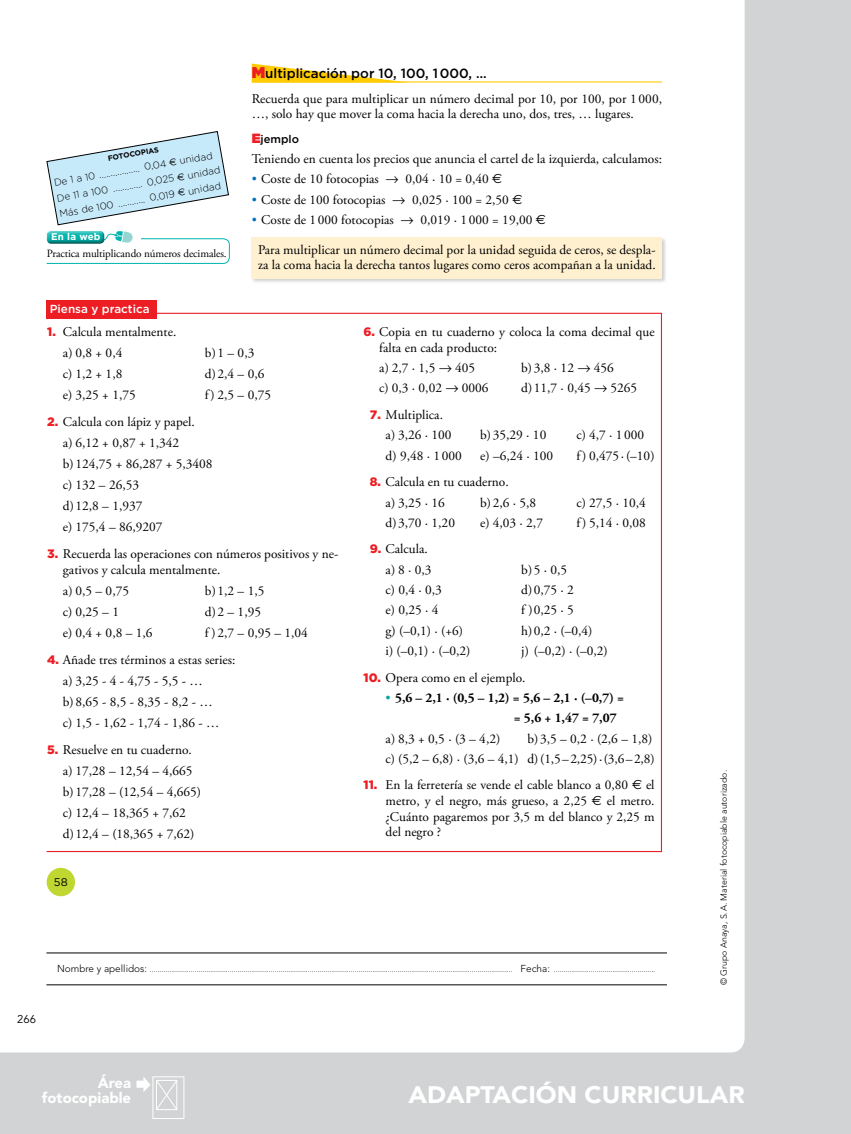
<style>
.page{position:relative;width:851px;height:1134px;background:#fff}
.page>*{position:absolute;margin:0;border:0;box-sizing:border-box;transform-origin:0 0}
.t1{font:900 23.75px "Avenir LT Std";color:#fff;scale:1.06 1}
.t2{font:900 14.88px/14.9px "Avenir LT Std";color:#fff;text-align:right}
.t3{font:13.38px/20.9px "Adobe Garamond Pro";color:#000}
.t4{font:700 13.38px "Adobe Garamond Pro";color:#000}
.t5{font:500 11.62px "Gotham";color:#fff}
.t6{font:11.25px "Avenir LT Std";color:#000}
.t7{font:11.12px "Adobe Garamond Pro";letter-spacing:-.01em;color:#000}
.t8{font:500 11.12px "Gotham";color:#000}
.t9{font:11.12px "Gotham";color:#000}
.t10{font:300 9.88px/15.8px "Gotham";color:#000}
.t11{font:700 9.75px "Gotham";letter-spacing:.02em;color:#fff}
.t12{font:300 8.75px "Avenir LT Std";color:#000}
.t13{font:300 7.5px "Avenir LT Std";color:#000}
.t14{font:700 7.5px "Gotham";color:#000}
.s1{font-family:"Euro Sans Std";font-weight:400}
.s2{font-family:"Gotham";font-weight:900;font-size:15.62px;color:#ed1d24}
.s3{font-family:"Gotham";font-weight:500}
.s4{font-weight:900;font-size:13.38px;color:#ed1d24}
.s5{color:#0072bc}
.s6{font-family:"Euro Sans Std"}
.s7{font-family:"Gotham";font-weight:900;font-size:12.25px;color:#ed1d24}
.s8{font-weight:400;color:#00a99d}
.s9{font-size:10px}
</style>
<div class="page">
<div style="left:0;top:0;width:850px;height:1134px;background:#d1d3d4"></div>
<div style="left:0;top:0;width:744px;height:1052px;background:#fff"></div>
<div style="left:152px;top:1076px;width:32px;height:43px;border:1px solid #fff"></div>
<svg style="left:136px;top:1076px;width:42px;height:35px"></svg>
<hr style="left:46px;top:953px;width:620px;height:1px;background:#000">
<hr style="left:46px;top:984px;width:620px;height:1px;background:#000">
<div style="left:47px;top:868px;width:28px;height:28px;background:#bfd730;border-radius:50%"></div>
<svg style="left:252px;top:64px;width:157px;height:17px;background:#ffe689"></svg>
<hr style="left:252px;top:81px;width:410px;height:2px;background:#ffcb05">
<div style="left:250px;top:236px;width:417px;height:49px;background:#000;opacity:.2"></div>
<div style="left:252px;top:238px;width:410px;height:41px;background:#fff1d0"></div>
<svg style="left:46px;top:131px;width:183px;height:94px;background:#d4eaf5"></svg>
<div style="left:47px;top:300px;width:110px;height:19px;background:#ed1d24"></div>
<svg style="left:46px;top:231px;width:184px;height:33px;background:#ecf9f8"></svg>
<div style="left:46px;top:229px;width:59px;height:15px;background:#000;opacity:.58"></div>
<p class="t14" style="left:107px;top:153px;width:53px;rotate:-10deg">fotocopias</p>
<p class="t10" style="left:53px;top:175px;width:167px;rotate:-10deg">De 1 a 10 .................. 0,04 <span class="s1">€</span> unidad<br>De 11 a 100 ............. 0,025 <span class="s1">€</span> unidad<br>Más de 100 ............ 0,019 <span class="s1">€</span> unidad</p>
<p class="t11" style="left:51px;top:230px;width:51px">En la web</p>
<p class="t7" style="left:47px;top:247px;width:181px">Practica multiplicando números decimales.</p>
<p class="t5" style="left:50px;top:301px;width:101px">Piensa y practica</p>
<p class="t3" style="left:252px;top:62px;width:411px;line-height:24.4px"><span class="s2">M</span><span class="s3">ultiplicación por 10, 100, 1 000, …<br></span>Recuerda que para multiplicar un número decimal por 10, por 100, por 1 000,</p>
<p class="t3" style="left:252px;top:104px;width:383px">…, solo hay que mover la coma hacia la derecha uno, dos, tres, … lugares.</p>
<p class="t8" style="left:252px;top:132px;width:49px"><span class="s4">E</span>jemplo</p>
<p class="t3" style="left:252px;top:149px;width:412px">Teniendo en cuenta los precios que anuncia el cartel de la izquierda, calculamos:</p>
<p class="t3" style="left:252px;top:169px;width:252px"><span class="s5">•</span> Coste de 10 fotocopias → 0,04 · 10 = 0,40 <span class="s6">€</span></p>
<p class="t3" style="left:252px;top:189px;width:272px"><span class="s5">•</span> Coste de 100 fotocopias → 0,025 · 100 = 2,50 <span class="s6">€</span></p>
<p class="t3" style="left:252px;top:210px;width:295px"><span class="s5">•</span> Coste de 1 000 fotocopias → 0,019 · 1000 = 19,00 <span class="s6">€</span></p>
<p class="t3" style="left:258px;top:242px;width:399px;line-height:15.6px">Para multiplicar un número decimal por la unidad seguida de ceros, se despla&shy;za la coma hacia la derecha tantos lugares como ceros acompañan a la unidad.</p>
<p class="t3" style="left:63px;top:322px;width:115px;text-indent:-16px"><span class="s7">1.</span> Calcula mentalmente. a) 0,8 + 0,4</p>
<p class="t3" style="left:205px;top:343px;width:51px">b)1 – 0,3</p>
<p class="t3" style="left:63px;top:364px;width:61px">c) 1,2 + 1,8</p>
<p class="t3" style="left:205px;top:364px;width:61px">d)2,4 – 0,6</p>
<p class="t3" style="left:63px;top:385px;width:74px">e) 3,25 + 1,75</p>
<p class="t3" style="left:205px;top:385px;width:68px">f) 2,5 – 0,75</p>
<p class="t3" style="left:63px;top:412px;width:151px;text-indent:-16px"><span class="s7">2.</span> Calcula con lápiz y papel.<br>a) 6,12 + 0,87 + 1,342 b)124,75 + 86,287 + 5,3408 c) 132 – 26,53<br>d)12,8 – 1,937<br>e) 175,4 – 86,9207</p>
<p class="t3" style="left:63px;top:547px;width:277px;line-height:15.6px;text-indent:-16px"><span class="s7">3.</span> Recuerda las operaciones con números positivos y ne&shy;gativos y calcula mentalmente.</p>
<p class="t3" style="left:63px;top:580px;width:68px">a) 0,5 – 0,75</p>
<p class="t3" style="left:205px;top:580px;width:61px">b)1,2 – 1,5</p>
<p class="t3" style="left:63px;top:601px;width:58px">c) 0,25 – 1</p>
<p class="t3" style="left:205px;top:601px;width:58px">d)2 – 1,95</p>
<p class="t3" style="left:63px;top:622px;width:91px">e) 0,4 + 0,8 – 1,6</p>
<p class="t3" style="left:205px;top:622px;width:104px">f ) 2,7 – 0,95 – 1,04</p>
<p class="t3" style="left:63px;top:650px;width:174px;text-indent:-16px"><span class="s7">4.</span> Añade tres términos a estas series: a) 3,25 - 4 - 4,75 - 5,5 - … b)8,65 - 8,5 - 8,35 - 8,2 - …<br>c) 1,5 - 1,62 - 1,74 - 1,86 - …</p>
<p class="t3" style="left:63px;top:740px;width:139px;text-indent:-16px"><span class="s7">5.</span> Resuelve en tu cuaderno. a) 17,28 – 12,54 – 4,665 b)17,28 – (12,54 – 4,665) c) 12,4 – 18,365 + 7,62 d)12,4 – (18,365 + 7,62)</p>
<p class="t9" style="left:54px;top:875px;width:15px">58</p>
<p class="t3" style="left:379px;top:325px;width:277px;line-height:15.6px;text-indent:-16px"><span class="s7">6.</span> Copia en tu cuaderno y coloca la coma decimal que falta en cada producto:</p>
<p class="t3" style="left:379px;top:358px;width:97px">a) 2,7 · 1,5 → 405</p>
<p class="t3" style="left:521px;top:358px;width:94px">b)3,8 · 12 → 456</p>
<p class="t3" style="left:379px;top:378px;width:111px">c) 0,3 · 0,02 → 0006</p>
<p class="t3" style="left:521px;top:378px;width:117px">d)11,7 · 0,45 → 5265</p>
<p class="t3" style="left:385px;top:405px;width:68px;line-height:20.2px;text-indent:-16px"><span class="s7">7.</span> Multiplica. a) 3,26 · 100</p>
<p class="t3" style="left:480px;top:425px;width:68px">b)35,29 · 10</p>
<p class="t3" style="left:576px;top:425px;width:69px">c) 4,7 · 1000</p>
<p class="t3" style="left:385px;top:445px;width:78px">d) 9,48 · 1000</p>
<p class="t3" style="left:480px;top:445px;width:74px">e) –6,24 · 100</p>
<p class="t3" style="left:576px;top:445px;width:80px">f) 0,475 · (–10)</p>
<p class="t3" style="left:385px;top:472px;width:125px;line-height:20.2px;text-indent:-16px"><span class="s7">8.</span> Calcula en tu cuaderno. a) 3,25 · 16</p>
<p class="t3" style="left:480px;top:492px;width:58px">b)2,6 · 5,8</p>
<p class="t3" style="left:576px;top:492px;width:71px">c) 27,5 · 10,4</p>
<p class="t3" style="left:385px;top:513px;width:71px">d)3,70 · 1,20</p>
<p class="t3" style="left:480px;top:513px;width:64px">e) 4,03 · 2,7</p>
<p class="t3" style="left:576px;top:513px;width:71px">f) 5,14 · 0,08</p>
<p class="t3" style="left:370px;top:539px;width:63px;line-height:20.2px;text-align:right"><span class="s7">9.</span> Calcula. a) 8 · 0,3</p>
<p class="t3" style="left:521px;top:559px;width:47px">b)5 · 0,5</p>
<p class="t3" style="left:385px;top:580px;width:58px">c) 0,4 · 0,3</p>
<p class="t3" style="left:521px;top:580px;width:54px">d)0,75 · 2</p>
<p class="t3" style="left:385px;top:600px;width:54px">e) 0,25 · 4</p>
<p class="t3" style="left:521px;top:600px;width:54px">f )0,25 · 5</p>
<p class="t3" style="left:385px;top:620px;width:79px">g) (–0,1) · (+6)</p>
<p class="t3" style="left:521px;top:620px;width:73px">h)0,2 · (–0,4)</p>
<p class="t3" style="left:385px;top:641px;width:86px">i) (–0,1) · (–0,2)</p>
<p class="t3" style="left:521px;top:641px;width:88px">j) (–0,2) · (–0,2)</p>
<p class="t3" style="left:363px;top:667px;width:163px"><span class="s7">10.</span> Opera como en el ejemplo.</p>
<p class="t4" style="left:385px;top:690px;width:240px"><span class="s8">•</span> 5,6 – 2,1 · (0,5 – 1,2) = 5,6 – 2,1 · (–0,7) =</p>
<p class="t4" style="left:513px;top:710px;width:104px">= 5,6 + 1,47 = 7,07</p>
<p class="t3" style="left:385px;top:728px;width:116px">a) 8,3 + 0,5 · (3 – 4,2)</p>
<p class="t3" style="left:385px;top:729px;width:270px;line-height:20.2px;text-align:right">b)3,5 – 0,2 · (2,6 – 1,8)<br>c) (5,2 – 6,8) · (3,6 – 4,1) d)(1,5 – 2,25) · (3,6 – 2,8)</p>
<p class="t3" style="left:385px;top:778px;width:270px;line-height:15.6px;text-align:justify;text-indent:-22px"><span class="s7">11.</span> En la ferretería se vende el cable blanco a 0,80 <span class="s6">€</span> el metro, y el negro, más grueso, a 2,25 <span class="s6">€</span> el metro. ¿Cuánto pagaremos por 3,5 m del blanco y 2,25 m del negro ?</p>
<p class="t6" style="left:17px;top:1013px;width:20px">266</p>
<p class="t13" style="left:57px;top:965px;width:599px"><span class="s9">Nombre y apellidos:</span> .......................................................................................................................................................................................... <span class="s9">Fecha:</span> ....................................................</p>
<p class="t12" style="left:718px;top:985px;width:217px;rotate:-90deg">© Grupo Anaya, S.A. Material fotocopiable autorizado.</p>
<p class="t2" style="left:42px;top:1075px;width:91px">Área fotocopiable</p>
<h1 class="t1" style="left:408px;top:1080px;width:318px">ADAPTACIÓN CURRICULAR</h1>
</div>
